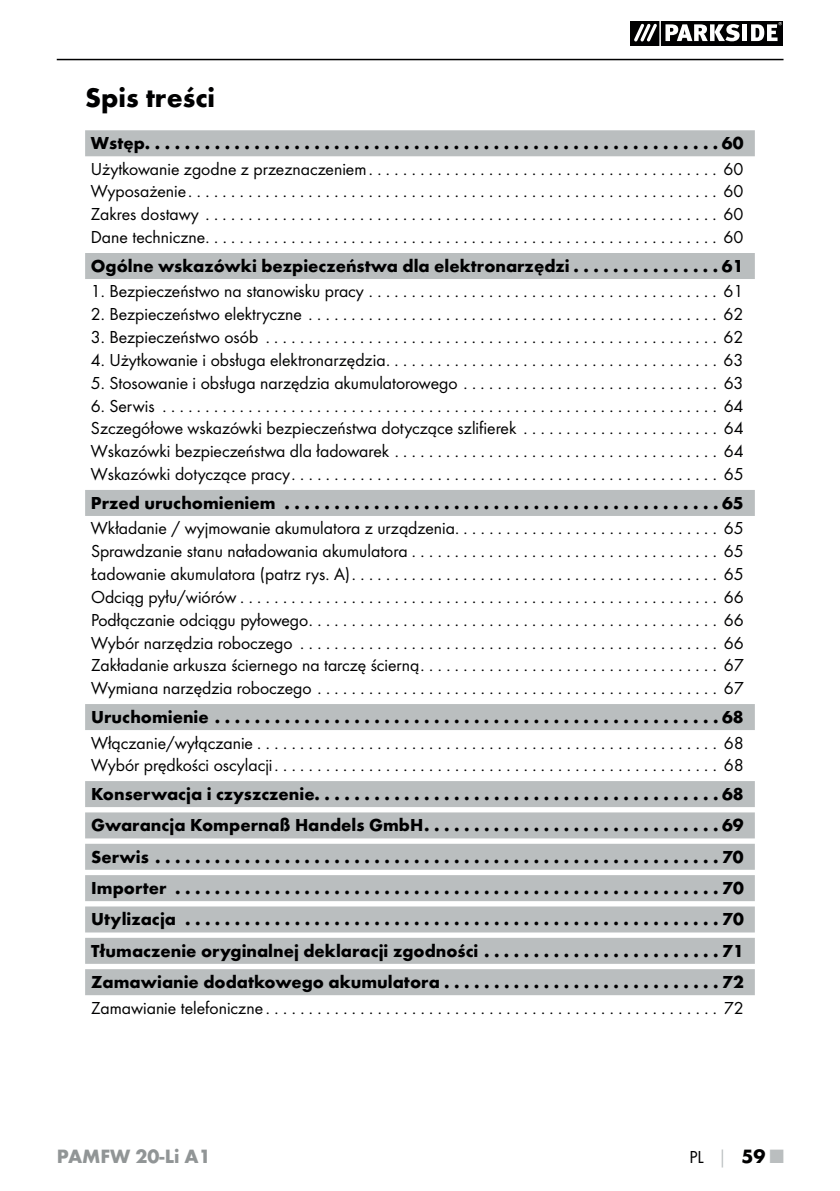
<style>
.page{position:relative;width:840px;height:1191px;background:#fff}
.page>*{position:absolute;margin:0;border:0;box-sizing:border-box;transform-origin:0 0}
.t1{font:700 28px "Futura";color:#000001}
.t2{font:700 20px "Futura";color:#919596}
.t3{font:18px/22.8px "Futura Boo";color:#000001;text-align:justify}
.t4{font:700 18px/31.4px "Futura";color:#000001;text-align:justify}
.s1{font-family:"Futura";font-weight:700;color:#babebf}
.s2{font-family:"Futura";font-weight:700;font-size:20px}
.s3{font-family:"Futura";font-weight:700;font-size:20px;color:#babebf}
</style>
<div class="page">
<hr style="left:57px;top:59px;width:726px;height:1px;background:#000001">
<svg style="left:630px;top:21px;width:152px;height:24px"></svg>
<div style="left:85px;top:130px;width:669px;height:26px;background:#babebf"></div>
<div style="left:85px;top:253px;width:669px;height:26px;background:#babebf"></div>
<div style="left:85px;top:490px;width:669px;height:26px;background:#babebf"></div>
<div style="left:85px;top:704px;width:669px;height:26px;background:#babebf"></div>
<div style="left:85px;top:781px;width:669px;height:26px;background:#babebf"></div>
<div style="left:85px;top:812px;width:669px;height:26px;background:#babebf"></div>
<div style="left:85px;top:843px;width:669px;height:26px;background:#babebf"></div>
<div style="left:85px;top:875px;width:669px;height:26px;background:#babebf"></div>
<div style="left:85px;top:906px;width:669px;height:26px;background:#babebf"></div>
<div style="left:85px;top:937px;width:669px;height:26px;background:#babebf"></div>
<div style="left:85px;top:969px;width:669px;height:26px;background:#babebf"></div>
<h1 class="t1" style="left:85px;top:87px;width:131px">Spis treści</h1>
<p class="t4" style="left:91px;top:129px;width:654px">Wstęp. . . . . . . . . . . . . . . . . . . . . . . . . . . . . . . . . . . . . . . . . . . . . . . . . . . . . . . . . . 60</p>
<p class="t3" style="left:91px;top:158px;width:653px">Użytkowanie zgodne z przeznaczeniem ......................................... 60<br>Wyposażenie .............................................................. 60<br>Zakres dostawy ............................................................ 60<br>Dane techniczne ............................................................ 60</p>
<p class="t4" style="left:91px;top:251px;width:653px">Ogólne wskazówki bezpieczeństwa dla elektronarzędzi . . . . . . . . . . . . . . . 61</p>
<p class="t3" style="left:91px;top:281px;width:653px">1. Bezpieczeństwo na stanowisku pracy ......................................... 61</p>
<p class="t3" style="left:91px;top:304px;width:653px">2. Bezpieczeństwo elektryczne ................................................ 62</p>
<p class="t3" style="left:91px;top:326px;width:653px">3. Bezpieczeństwo osób ..................................................... 62</p>
<p class="t3" style="left:91px;top:349px;width:653px">4. Użytkowanie i obsługa elektro narzędzia ....................................... 63</p>
<p class="t3" style="left:91px;top:372px;width:653px">5. Stosowanie i obsługa narzędzia akumulatorowego . . . . . . . . . . . . . . . . . . . . . . . . . . . . . . 63</p>
<p class="t3" style="left:91px;top:395px;width:654px">6. Serwis ................................................................. 64<br>Szczegółowe wskazówki bezpieczeństwa dotyczące szlifierek . . . . . . . . . . . . . . . . . . . . . . . 64<br>Wskazówki bezpieczeństwa dla ładowarek ...................................... 64<br>Wskazówki dotyczące pracy .................................................. 65</p>
<p class="t4" style="left:91px;top:488px;width:653px">Przed uruchomieniem ............................................65</p>
<p class="t3" style="left:91px;top:518px;width:654px">Wkładanie / wyjmowanie akumulatora z urządzenia. . . . . . . . . . . . . . . . . . . . . . . . . . . . . . . 65<br>Sprawdzanie stanu naładowania akumulatora .................................... 65<br>Ładowanie akumulatora (patrz rys. A) ........................................... 65<br>Odciąg pyłu/wiórów ........................................................ 66<br>Podłączanie odciągu pyłowego ................................................ 66<br>Wybór narzędzia roboczego ................................................. 66<br>Zakładanie arkusza ściernego na tarczę ścierną . . . . . . . . . . . . . . . . . . . . . . . . . . . . . . . . . . . 67<br>Wymiana narzędzia roboczego ............................................... 67</p>
<p class="t4" style="left:91px;top:702px;width:653px">Uruchomienie ...................................................68</p>
<p class="t3" style="left:91px;top:732px;width:653px">Włączanie/wyłączanie ...................................................... 68<br>Wybór prędkości oscylacji .................................................... 68</p>
<p class="t4" style="left:91px;top:779px;width:654px">Konserwacja i czyszczenie. . . . . . . . . . . . . . . . . . . . . . . . . . . . . . . . . . . . . . . . . 68<br>Gwarancja Kompernaß Handels GmbH ..............................69<br>Serwis .........................................................70<br>Importer .......................................................70<br>Utylizacja ......................................................70<br>Tłumaczenie oryginalnej deklaracji zgodności . . . . . . . . . . . . . . . . . . . . . . . . 71<br>Zamawianie dodatkowego akumulatora . . . . . . . . . . . . . . . . . . . . . . . . . . . . 72</p>
<p class="t3" style="left:91px;top:997px;width:653px">Zamawianie telefoniczne ..................................................... 72</p>
<p class="t2" style="left:57px;top:1148px;width:155px">PAMFW 20-Li A1</p>
<p class="t3" style="left:689px;top:1146px;width:96px">PL <span class="s1">│</span> <span class="s2">59</span> <span class="s3">■</span></p>
</div>
